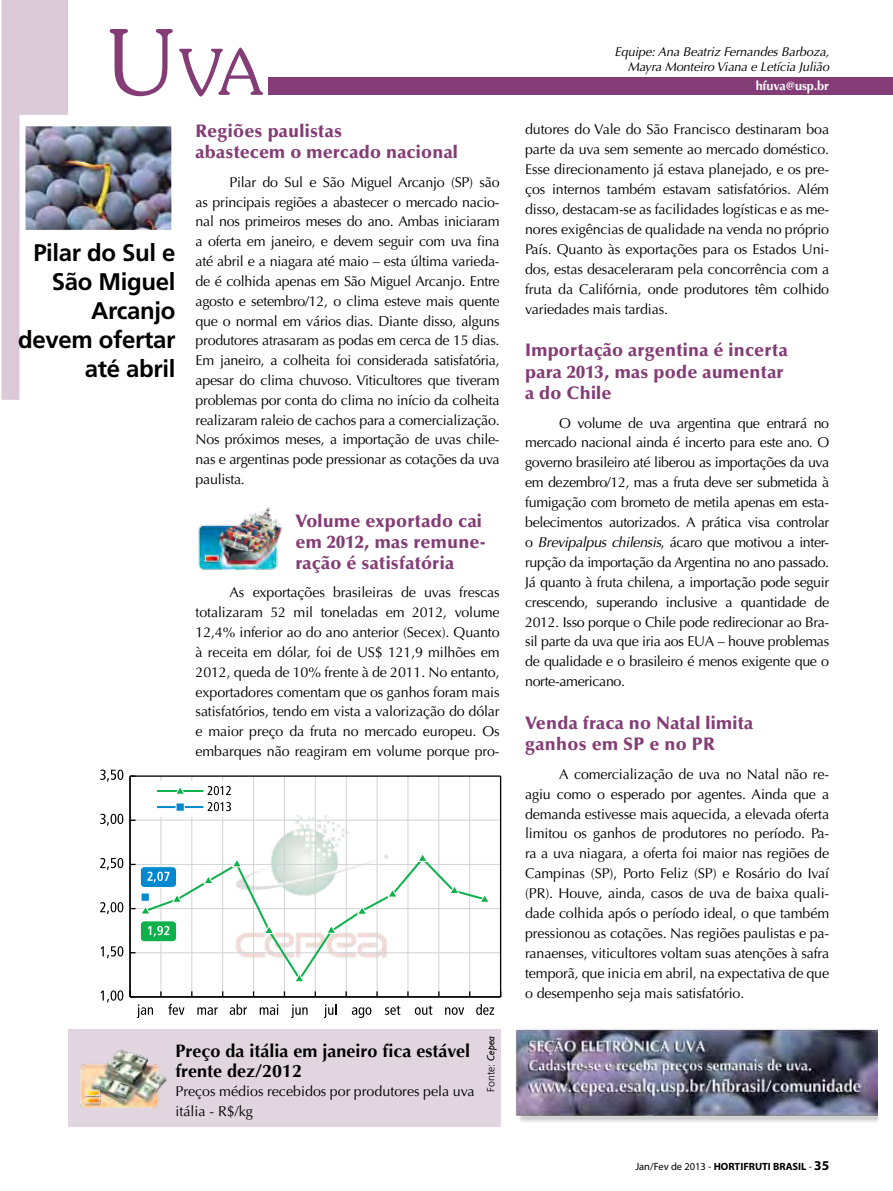
<style>
.page{position:relative;width:893px;height:1191px;background:#fff}
.page>*{position:absolute;margin:0;border:0;box-sizing:border-box;transform-origin:0 0}
.t1{font:300 63px "Souvenir";color:#843c76}
.t2{font:700 24px/28.8px "Frutiger";letter-spacing:-.015em;color:#000;text-align:right}
.t3{font:900 18px/21.3px "Optima";letter-spacing:.015em;color:#843c76}
.t4{font:700 18px/19.5px "Optima";color:#000}
.t5{font:14.25px/20px "Optima";letter-spacing:-.01em;color:#000;text-align:justify}
.t6{font:italic 12.75px/15px "Optima";letter-spacing:-.01em;color:#000;text-align:right}
.t7{font:700 12.75px "Optima";letter-spacing:-.01em;color:#fff}
.t8{font:700 10.5px "Myriad";color:#000}
.t9{font:300 10.5px "Frutiger";color:#000}
.s1{font-size:90px}
.s2{font-family:"Humanist 521 BT";font-weight:400;font-style:italic}
.s3{font-style:italic}
.s4{font-weight:400}
.s5{font-size:13.5px}
</style>
<div class="page">
<img style="left:231px;top:812px;width:163px;height:43px">
<div style="left:68px;top:1029px;width:432px;height:98px;background:#e1d5df"></div>
<hr style="left:130px;top:820px;width:371px;height:1px;background:#d1d3d4">
<hr style="left:161px;top:776px;width:1px;height:221px;background:#d1d3d4">
<hr style="left:192px;top:776px;width:1px;height:221px;background:#d1d3d4">
<hr style="left:222px;top:776px;width:1px;height:221px;background:#d1d3d4">
<hr style="left:253px;top:776px;width:1px;height:221px;background:#d1d3d4">
<hr style="left:284px;top:776px;width:1px;height:221px;background:#d1d3d4">
<hr style="left:315px;top:776px;width:1px;height:221px;background:#d1d3d4">
<hr style="left:346px;top:776px;width:1px;height:221px;background:#d1d3d4">
<hr style="left:377px;top:776px;width:1px;height:221px;background:#d1d3d4">
<hr style="left:408px;top:776px;width:1px;height:221px;background:#d1d3d4">
<hr style="left:439px;top:776px;width:1px;height:221px;background:#d1d3d4">
<hr style="left:469px;top:776px;width:1px;height:221px;background:#d1d3d4">
<hr style="left:130px;top:952px;width:371px;height:1px;background:#d1d3d4">
<hr style="left:130px;top:908px;width:371px;height:1px;background:#d1d3d4">
<hr style="left:130px;top:864px;width:371px;height:1px;background:#d1d3d4">
<hr style="left:130px;top:775px;width:371px;height:1px;background:#000">
<hr style="left:500px;top:776px;width:1px;height:221px;background:#000">
<hr style="left:130px;top:996px;width:371px;height:1px;background:#000">
<hr style="left:129px;top:776px;width:2px;height:221px;background:#000">
<svg style="left:137px;top:1004px;width:16px;height:14px"></svg>
<svg style="left:168px;top:1003px;width:17px;height:12px"></svg>
<svg style="left:197px;top:1007px;width:21px;height:8px"></svg>
<svg style="left:230px;top:1004px;width:17px;height:11px"></svg>
<svg style="left:260px;top:1004px;width:18px;height:11px"></svg>
<svg style="left:291px;top:1004px;width:17px;height:14px"></svg>
<svg style="left:324px;top:1004px;width:12px;height:14px"></svg>
<svg style="left:352px;top:1007px;width:19px;height:11px"></svg>
<svg style="left:385px;top:1005px;width:15px;height:10px"></svg>
<svg style="left:415px;top:1005px;width:17px;height:10px"></svg>
<svg style="left:445px;top:1007px;width:19px;height:8px"></svg>
<svg style="left:476px;top:1004px;width:18px;height:11px"></svg>
<svg style="left:101px;top:990px;width:22px;height:12px"></svg>
<svg style="left:101px;top:946px;width:22px;height:12px"></svg>
<svg style="left:100px;top:902px;width:23px;height:12px"></svg>
<svg style="left:100px;top:858px;width:23px;height:12px"></svg>
<svg style="left:100px;top:769px;width:23px;height:12px"></svg>
<svg style="left:100px;top:813px;width:23px;height:12px"></svg>
<div style="left:152px;top:781px;width:85px;height:35px;background:#fff"></div>
<hr style="left:157px;top:790px;width:46px;height:2px;background:#0db14b">
<svg style="left:208px;top:786px;width:23px;height:9px"></svg>
<hr style="left:157px;top:806px;width:46px;height:2px;background:#0089cf">
<div style="left:176px;top:802px;width:9px;height:9px;background:#0089cf;border:1px solid #fff"></div>
<svg style="left:208px;top:802px;width:23px;height:9px"></svg>
<svg style="left:176px;top:788px;width:8px;height:7px"></svg>
<div style="left:140px;top:866px;width:37px;height:21px;background:#0089cf;border-radius:4px"></div>
<div style="left:140px;top:866px;width:37px;height:22px;border:1px solid #fff;border-radius:4px"></div>
<div style="left:140px;top:921px;width:37px;height:20px;background:#0db14b;border-radius:4px"></div>
<div style="left:140px;top:920px;width:37px;height:22px;border:1px solid #fff;border-radius:4px"></div>
<svg style="left:143px;top:855px;width:344px;height:127px"></svg>
<div style="left:141px;top:892px;width:9px;height:9px;background:#0089cf;border:1px solid #fff"></div>
<svg style="left:417px;top:855px;width:11px;height:7px"></svg>
<svg style="left:387px;top:888px;width:11px;height:9px"></svg>
<svg style="left:357px;top:905px;width:11px;height:10px"></svg>
<svg style="left:326px;top:924px;width:11px;height:9px"></svg>
<svg style="left:294px;top:973px;width:11px;height:9px"></svg>
<svg style="left:264px;top:925px;width:11px;height:9px"></svg>
<svg style="left:231px;top:858px;width:12px;height:9px"></svg>
<svg style="left:203px;top:875px;width:11px;height:9px"></svg>
<svg style="left:171px;top:893px;width:12px;height:10px"></svg>
<svg style="left:130px;top:905px;width:21px;height:9px"></svg>
<svg style="left:449px;top:885px;width:11px;height:9px"></svg>
<svg style="left:479px;top:893px;width:10px;height:10px"></svg>
<img style="left:80px;top:1049px;width:87px;height:58px">
<div style="left:268px;top:78px;width:625px;height:17px;background:#843c76"></div>
<svg style="left:1px;top:0;width:67px;height:400px"></svg>
<img style="left:198px;top:507px;width:84px;height:63px">
<img style="left:27px;top:127px;width:143px;height:102px">
<div style="left:23px;top:123px;width:151px;height:110px;border:3px solid #fff"></div>
<img style="left:516px;top:1029px;width:361px;height:93px">
<h1 class="t1" style="left:107px;top:34px;width:158px"><span class="s1">U</span>va</h1>
<h2 class="t2" style="left:18px;top:238px;width:159px">Pilar do Sul e<br>São Miguel<br>Arcanjo devem ofertar até abril</h2>
<p class="t3" style="left:196px;top:121px;width:264px">Regiões paulistas<br>abastecem o mercado nacional</p>
<p class="t5" style="left:196px;top:172px;width:306px;text-indent:34px">Pilar do Sul e São Miguel Arcanjo (SP) são as principais regiões a abastecer o mercado nacio&shy;nal nos primeiros meses do ano. Ambas iniciaram a oferta em janeiro, e devem seguir com uva fina até abril e a niagara até maio – esta última varieda&shy;de é colhida apenas em São Miguel Arcanjo. Entre agosto e setembro/12, o clima esteve mais quente que o normal em vários dias. Diante disso, alguns produtores atrasaram as podas em cerca de 15 dias.<br>Em janeiro, a colheita foi considerada satisfatória, apesar do clima chuvoso. Viticultores que tiveram problemas por conta do clima no início da colheita realizaram raleio de cachos para a comercialização.<br>Nos próximos meses, a importação de uvas chile&shy;nas e argentinas pode pressionar as cotações da uva paulista.</p>
<p class="t3" style="left:296px;top:510px;width:192px">Volume exportado cai em 2012, mas remune&shy;ração é satisfatória</p>
<p class="t5" style="left:196px;top:583px;width:306px;text-indent:34px">As exportações brasileiras de uvas frescas totalizaram 52 mil toneladas em 2012, volume 12,4% inferior ao do ano anterior (Secex). Quanto à receita em dólar, foi de US$ 121,9 milhões em 2012, queda de 10% frente à de 2011. No entanto, exportadores comentam que os ganhos foram mais satisfatórios, tendo em vista a valorização do dólar e maior preço da fruta no mercado europeu. Os embarques não reagiram em volume porque pro-</p>
<p class="t4" style="left:175px;top:1041px;width:296px">Preço da itália em janeiro fica estável frente dez/2012</p>
<p class="t5" style="left:175px;top:1082px;width:301px;line-height:19.5px">Preços médios recebidos por produtores pela uva itália - R$/kg</p>
<p class="t9" style="left:485px;top:1091px;width:57px;rotate:-90deg">Fonte: <span class="s2">Cepea</span></p>
<p class="t6" style="left:615px;top:44px;width:216px">Equipe: Ana Beatriz Fernandes Barboza,<br>Mayra Monteiro Viana e Letícia Julião</p>
<p class="t7" style="left:756px;top:78px;width:75px">hfuva@usp.br</p>
<p class="t5" style="left:525px;top:120px;width:306px">dutores do Vale do São Francisco destinaram boa parte da uva sem semente ao mercado doméstico.<br>Esse direcionamento já estava planejado, e os pre&shy;ços internos também estavam satisfatórios. Além disso, destacam-se as facilidades logísticas e as me&shy;nores exigências de qualidade na venda no próprio País. Quanto às exportações para os Estados Uni&shy;dos, estas desaceleraram pela concorrência com a fruta da Califórnia, onde produtores têm colhido variedades mais tardias.</p>
<p class="t3" style="left:525px;top:340px;width:264px">Importação argentina é incerta para 2013, mas pode aumentar a do Chile</p>
<p class="t5" style="left:525px;top:413px;width:306px;text-indent:34px">O volume de uva argentina que entrará no mercado nacional ainda é incerto para este ano. O governo brasileiro até liberou as importações da uva em dezembro/12, mas a fruta deve ser submetida à fumigação com brometo de metila apenas em esta&shy;belecimentos autorizados. A prática visa controlar o <span class="s3">Brevipalpus chilensis</span>, ácaro que motivou a inter&shy;rupção da importação da Argentina no ano passado.<br>Já quanto à fruta chilena, a importação pode seguir crescendo, superando inclusive a quantidade de 2012. Isso porque o Chile pode redirecionar ao Bra&shy;sil parte da uva que iria aos EUA – houve problemas de qualidade e o brasileiro é menos exigente que o norte-americano.</p>
<p class="t3" style="left:525px;top:712px;width:230px">Venda fraca no Natal limita ganhos em SP e no PR</p>
<p class="t5" style="left:525px;top:764px;width:306px;text-indent:34px">A comercialização de uva no Natal não re&shy;agiu como o esperado por agentes. Ainda que a demanda estivesse mais aquecida, a elevada oferta limitou os ganhos de produtores no período. Pa&shy;ra a uva niagara, a oferta foi maior nas regiões de Campinas (SP), Porto Feliz (SP) e Rosário do Ivaí (PR). Houve, ainda, casos de uva de baixa quali&shy;dade colhida após o período ideal, o que também pressionou as cotações. Nas regiões paulistas e pa&shy;ranaenses, viticultores voltam suas atenções à safra temporã, que inicia em abril, na expectativa de que o desempenho seja mais satisfatório.</p>
<p class="t8" style="left:635px;top:1161px;width:195px"><span class="s4">Jan/Fev de 2013 -</span> HORTIFRUTI BRASIL <span class="s4">-</span> <span class="s5">35</span></p>
</div>
